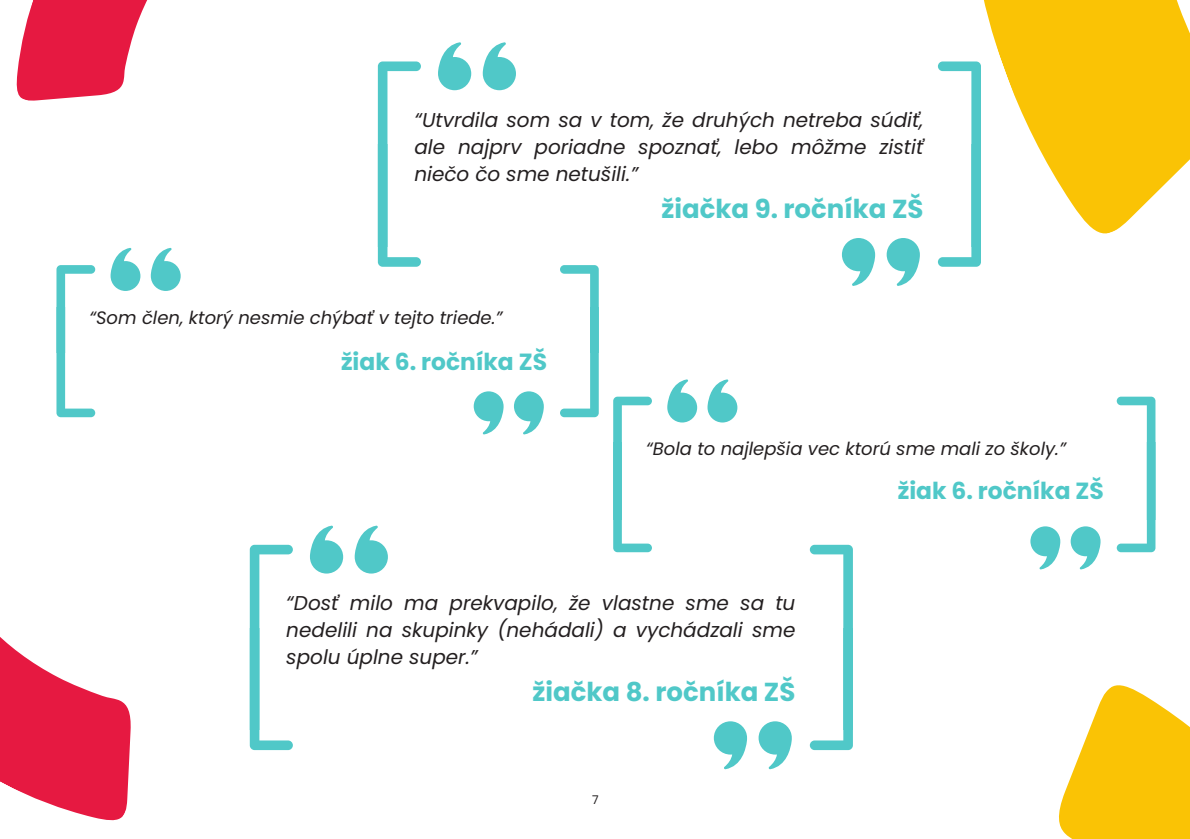
<style>
.page{position:relative;width:1190px;height:839px;background:#fff}
.page>*{position:absolute;margin:0;border:0;box-sizing:border-box;transform-origin:0 0}
.t1{font:700 26px "Poppins";color:#50c8c8}
.t2{font:700 23.4px "Poppins";color:#50c8c8}
.t3{font:italic 20px/27px "Poppins";color:#231f20;text-align:justify}
.t4{font:italic 18px "Poppins";color:#231f20}
.t5{font:12px "Poppins";color:#231f20}
</style>
<div class="page">
<svg style="left:984px;top:0;width:206px;height:234px;fill:#fac305"></svg>
<svg style="left:1059px;top:685px;width:131px;height:153px"></svg>
<svg style="left:0;top:637px;width:131px;height:184px;fill:#e61941"></svg>
<svg style="left:16px;top:0;width:132px;height:101px"></svg>
<svg style="left:438px;top:42px;width:33px;height:48px"></svg>
<svg style="left:483px;top:42px;width:33px;height:48px"></svg>
<svg style="left:887px;top:238px;width:33px;height:48px"></svg>
<svg style="left:842px;top:238px;width:33px;height:48px"></svg>
<svg style="left:378px;top:61px;width:43px;height:206px"></svg>
<svg style="left:938px;top:61px;width:43px;height:206px"></svg>
<svg style="left:667px;top:379px;width:30px;height:43px"></svg>
<svg style="left:707px;top:379px;width:30px;height:43px"></svg>
<svg style="left:1071px;top:526px;width:29px;height:43px"></svg>
<svg style="left:1030px;top:526px;width:30px;height:43px"></svg>
<svg style="left:613px;top:396px;width:39px;height:156px"></svg>
<svg style="left:1117px;top:396px;width:38px;height:156px"></svg>
<svg style="left:111px;top:248px;width:29px;height:43px"></svg>
<svg style="left:151px;top:248px;width:30px;height:43px"></svg>
<svg style="left:514px;top:391px;width:30px;height:43px"></svg>
<svg style="left:474px;top:391px;width:30px;height:43px"></svg>
<svg style="left:56px;top:265px;width:39px;height:152px"></svg>
<svg style="left:560px;top:265px;width:39px;height:152px"></svg>
<svg style="left:310px;top:525px;width:33px;height:48px"></svg>
<svg style="left:355px;top:525px;width:33px;height:48px"></svg>
<svg style="left:759px;top:721px;width:33px;height:48px"></svg>
<svg style="left:714px;top:721px;width:33px;height:48px"></svg>
<svg style="left:250px;top:544px;width:43px;height:206px"></svg>
<svg style="left:810px;top:544px;width:43px;height:206px"></svg>
<p class="t3" style="left:414px;top:106px;width:511px">“Utvrdila som sa v tom, že druhých netreba súdiť, ale najprv poriadne spoznať, lebo môžme zistiť niečo čo sme netušili.”</p>
<p class="t1" style="left:662px;top:190px;width:263px">žiačka 9. ročníka ZŠ</p>
<p class="t4" style="left:89px;top:305px;width:415px">“Som člen, ktorý nesmie chýbať v tejto triede.”</p>
<p class="t2" style="left:341px;top:345px;width:208px">žiak 6. ročníka ZŠ</p>
<p class="t4" style="left:646px;top:436px;width:421px">“Bola to najlepšia vec ktorú sme mali zo školy.”</p>
<p class="t2" style="left:898px;top:475px;width:208px">žiak 6. ročníka ZŠ</p>
<p class="t3" style="left:286px;top:589px;width:511px">“Dosť milo ma prekvapilo, že vlastne sme sa tu nedelili na skupinky (nehádali) a vychádzali sme spolu úplne super.”</p>
<p class="t1" style="left:533px;top:673px;width:264px">žiačka 8. ročníka ZŠ</p>
<p class="t5" style="left:592px;top:791px;width:8px">7</p>
</div>
